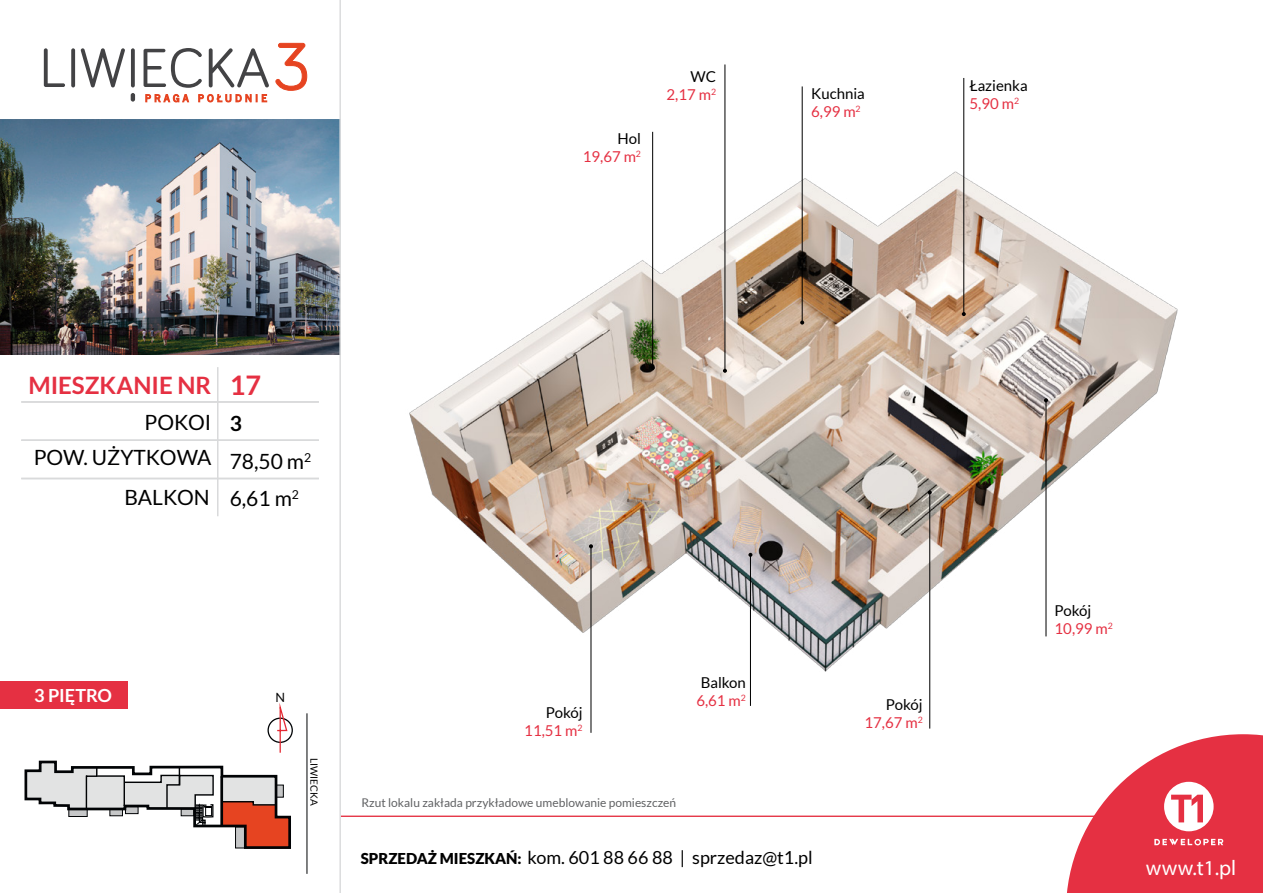
<style>
.page{position:relative;width:1263px;height:893px;background:#fff}
.page>*{position:absolute;margin:0;border:0;box-sizing:border-box;transform-origin:0 0}
.t1{font:700 27px "Lato";color:#e53042}
.t2{font:700 24px "Lato";color:#e53042}
.t3{font:21.3px "Myriad Pro";letter-spacing:.005em;color:#fff}
.t4{font:21px/37.3px "Lato";color:#000}
.t5{font:700 18.15px "Lato";color:#fff}
.t6{font:18px "Lato";color:#000}
.t7{font:15px/18px "Lato";color:#e53042;text-align:right}
.t8{font:15px/18px "Lato";color:#000}
.t9{font:12.75px "Lato";color:#000}
.t10{font:12px "Lato";color:#616264}
.t11{font:9.9px "Lato";color:#000}
.s1{color:#000}
.s2{color:#e53042}
.s3{font-weight:700}
.s4{font-weight:900;font-size:15px}
</style>
<div class="page">
<hr style="left:340px;top:816px;width:923px;height:1px;background:#e53042">
<img style="left:0;top:119px;width:339px;height:236px">
<div style="left:0;top:681px;width:128px;height:28px;background:#e53042"></div>
<hr style="left:217px;top:367px;width:1px;height:149px;background:#d9dadb">
<hr style="left:339px;top:0;width:2px;height:893px;background:#dbdcdd">
<svg style="left:44px;top:48px;width:21px;height:39px"></svg>
<svg style="left:71px;top:48px;width:4px;height:39px"></svg>
<svg style="left:81px;top:48px;width:44px;height:39px"></svg>
<svg style="left:131px;top:48px;width:4px;height:39px"></svg>
<svg style="left:144px;top:48px;width:58px;height:40px"></svg>
<svg style="left:209px;top:48px;width:60px;height:39px"></svg>
<svg style="left:146px;top:94px;width:43px;height:8px"></svg>
<svg style="left:199px;top:94px;width:68px;height:8px"></svg>
<svg style="left:131px;top:93px;width:4px;height:9px"></svg>
<svg style="left:276px;top:43px;width:31px;height:48px"></svg>
<div style="left:267px;top:718px;width:26px;height:25px;border:1px solid #010305;border-radius:50%"></div>
<hr style="left:307px;top:713px;width:1px;height:161px;background:#010305">
<img style="left:340px;top:64px;width:838px;height:669px">
<svg style="left:24px;top:703px;width:268px;height:146px"></svg>
<hr style="left:21px;top:401px;width:298px;height:2px;background:#d9dadb">
<hr style="left:21px;top:439px;width:298px;height:2px;background:#d9dadb">
<hr style="left:21px;top:478px;width:298px;height:1px;background:#d9dadb">
<svg style="left:1066px;top:734px;width:197px;height:159px"></svg>
<hr style="left:929px;top:492px;width:1px;height:237px;background:#000">
<svg style="left:928px;top:490px;width:4px;height:4px"></svg>
<hr style="left:590px;top:546px;width:1px;height:187px;background:#000">
<svg style="left:589px;top:544px;width:4px;height:4px"></svg>
<hr style="left:1045px;top:400px;width:1px;height:236px;background:#000">
<svg style="left:1044px;top:398px;width:4px;height:4px"></svg>
<hr style="left:963px;top:78px;width:1px;height:236px;background:#000">
<svg style="left:962px;top:312px;width:4px;height:4px"></svg>
<hr style="left:802px;top:86px;width:1px;height:237px;background:#000">
<svg style="left:800px;top:321px;width:4px;height:4px"></svg>
<hr style="left:724px;top:64px;width:1px;height:307px;background:#000">
<svg style="left:723px;top:369px;width:4px;height:4px"></svg>
<hr style="left:652px;top:132px;width:1px;height:236px;background:#000">
<svg style="left:651px;top:366px;width:4px;height:4px"></svg>
<hr style="left:750px;top:555px;width:1px;height:151px;background:#000">
<svg style="left:748px;top:553px;width:4px;height:4px"></svg>
<p class="t7" style="left:583px;top:129px;width:60px"><span class="s1">Hol<br></span>19,67 m<sup>2</sup></p>
<p class="t7" style="left:667px;top:68px;width:51px"><span class="s1">WC<br></span>2,17 m<sup>2</sup></p>
<p class="t8" style="left:811px;top:85px;width:55px">Kuchnia<br><span class="s2">6,99 m</span><sup>2</sup></p>
<p class="t8" style="left:969px;top:76px;width:60px">Łazienka<br><span class="s2">5,90 m</span><sup>2</sup></p>
<h2 class="t2" style="left:28px;top:371px;width:184px">MIESZKANIE NR</h2>
<h3 class="t4" style="left:145px;top:404px;width:68px">pokoi</h3>
<h3 class="t4" style="left:34px;top:439px;width:179px">pow. użytkowa</h3>
<h3 class="t4" style="left:124px;top:479px;width:83px">balkon</h3>
<h1 class="t1" style="left:230px;top:370px;width:33px">17</h1>
<h3 class="t4" style="left:230px;top:405px;width:83px"><span class="s3">3<br></span>78,50 m<sup>2<br></sup>6,61 m<sup>2</sup></h3>
<p class="t5" style="left:34px;top:685px;width:80px">3 PIĘTRO</p>
<p class="t9" style="left:275px;top:690px;width:11px">N</p>
<p class="t11" style="left:319px;top:758px;width:49px;rotate:90deg">Liwiecka</p>
<p class="t8" style="left:696px;top:673px;width:51px">Balkon<br><span class="s2">6,61 m</span><sup>2</sup></p>
<p class="t7" style="left:524px;top:703px;width:60px"><span class="s1">Pokój<br></span>11,51 m<sup>2</sup></p>
<p class="t7" style="left:864px;top:696px;width:60px"><span class="s1">Pokój<br></span>17,67 m<sup>2</sup></p>
<p class="t10" style="left:361px;top:796px;width:316px">Rzut lokalu zakłada przykładowe umeblowanie pomieszczeń</p>
<p class="t6" style="left:361px;top:847px;width:453px"><span class="s4">SPRZEDAŻ MIESZKAŃ:</span> kom. 601 88 66 88 | sprzedaz@t1.pl</p>
<p class="t7" style="left:1054px;top:601px;width:60px;text-align:left"><span class="s1">Pokój<br></span>10,99 m<sup>2</sup></p>
<h3 class="t3" style="left:1146px;top:855px;width:92px">www.t1.pl</h3>
</div>
